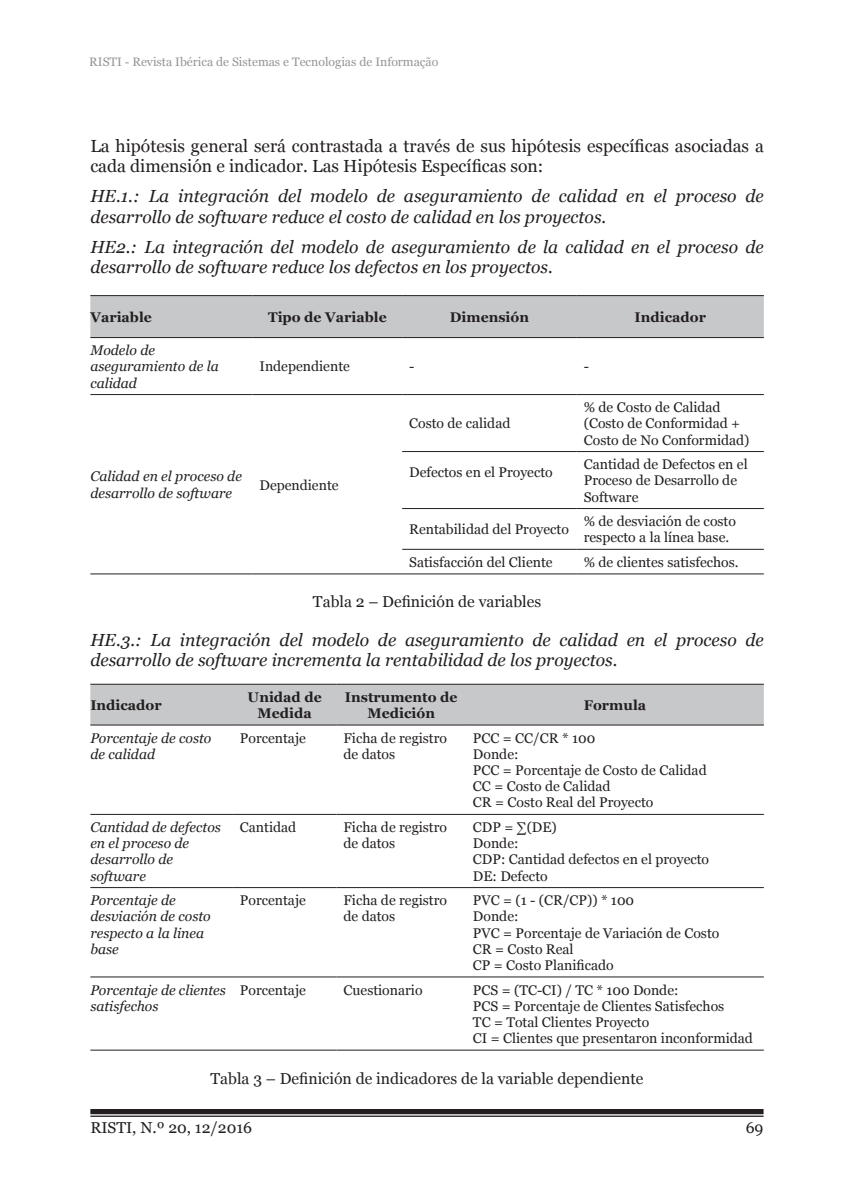
<style>
.page{position:relative;width:844px;height:1191px;background:#fff}
.page>*{position:absolute;margin:0;border:0;box-sizing:border-box;transform-origin:0 0}
.txt{font:italic 17.5px/20.1px "Georgia";color:#231f20}
.txt-2{font:17.5px/20.1px "Georgia";color:#231f20}
.legned{font:15.75px "Georgia";color:#231f20}
.tb{font:14px/16.1px "Georgia";color:#231f20}
.tb-2{font:italic 14px/16.1px "Georgia";color:#231f20}
.tb-3{font:700 14px/16.1px "Georgia";color:#231f20;text-align:center}
.t1{font:12.25px "Georgia";color:#939598}
</style>
<div class="page">
<div style="left:90px;top:1109px;width:673px;height:5px;background:#231f20"></div>
<hr style="left:90px;top:1115px;width:673px;height:1px;background:#231f20">
<div style="left:90px;top:296px;width:673px;height:41px;background:#c7c8ca"></div>
<hr style="left:90px;top:295px;width:162px;height:1px;background:#231f20">
<hr style="left:252px;top:295px;width:150px;height:1px;background:#231f20">
<hr style="left:402px;top:295px;width:174px;height:1px;background:#231f20">
<hr style="left:576px;top:295px;width:187px;height:1px;background:#231f20">
<hr style="left:90px;top:337px;width:162px;height:1px;background:#231f20">
<hr style="left:252px;top:337px;width:150px;height:1px;background:#231f20">
<hr style="left:402px;top:337px;width:174px;height:1px;background:#231f20">
<hr style="left:576px;top:337px;width:187px;height:1px;background:#231f20">
<hr style="left:90px;top:394px;width:162px;height:1px;background:#231f20">
<hr style="left:252px;top:394px;width:150px;height:1px;background:#231f20">
<hr style="left:90px;top:573px;width:162px;height:1px;background:#231f20">
<hr style="left:252px;top:573px;width:150px;height:1px;background:#231f20">
<hr style="left:402px;top:394px;width:174px;height:1px;background:#231f20">
<hr style="left:576px;top:394px;width:187px;height:1px;background:#231f20">
<hr style="left:402px;top:451px;width:174px;height:1px;background:#231f20">
<hr style="left:576px;top:451px;width:187px;height:1px;background:#231f20">
<hr style="left:402px;top:508px;width:174px;height:1px;background:#231f20">
<hr style="left:576px;top:508px;width:187px;height:1px;background:#231f20">
<hr style="left:402px;top:549px;width:174px;height:1px;background:#231f20">
<hr style="left:576px;top:549px;width:187px;height:1px;background:#231f20">
<hr style="left:402px;top:573px;width:174px;height:1px;background:#231f20">
<hr style="left:576px;top:573px;width:187px;height:1px;background:#231f20">
<div style="left:90px;top:685px;width:673px;height:39px;background:#c7c8ca"></div>
<hr style="left:90px;top:684px;width:143px;height:1px;background:#231f20">
<hr style="left:233px;top:684px;width:103px;height:1px;background:#231f20">
<hr style="left:336px;top:684px;width:130px;height:1px;background:#231f20">
<hr style="left:466px;top:684px;width:297px;height:1px;background:#231f20">
<hr style="left:90px;top:724px;width:143px;height:1px;background:#231f20">
<hr style="left:233px;top:724px;width:103px;height:1px;background:#231f20">
<hr style="left:336px;top:724px;width:130px;height:1px;background:#231f20">
<hr style="left:466px;top:724px;width:297px;height:1px;background:#231f20">
<hr style="left:90px;top:814px;width:143px;height:1px;background:#231f20">
<hr style="left:233px;top:814px;width:103px;height:1px;background:#231f20">
<hr style="left:336px;top:814px;width:130px;height:1px;background:#231f20">
<hr style="left:466px;top:814px;width:297px;height:1px;background:#231f20">
<hr style="left:90px;top:887px;width:143px;height:1px;background:#231f20">
<hr style="left:233px;top:887px;width:103px;height:1px;background:#231f20">
<hr style="left:336px;top:887px;width:130px;height:1px;background:#231f20">
<hr style="left:466px;top:887px;width:297px;height:1px;background:#231f20">
<hr style="left:90px;top:976px;width:143px;height:1px;background:#231f20">
<hr style="left:233px;top:976px;width:103px;height:1px;background:#231f20">
<hr style="left:336px;top:976px;width:130px;height:1px;background:#231f20">
<hr style="left:466px;top:976px;width:297px;height:1px;background:#231f20">
<hr style="left:90px;top:1049px;width:143px;height:1px;background:#231f20">
<hr style="left:233px;top:1049px;width:103px;height:1px;background:#231f20">
<hr style="left:336px;top:1049px;width:130px;height:1px;background:#231f20">
<hr style="left:466px;top:1049px;width:297px;height:1px;background:#231f20">
<p class="t1" style="left:89px;top:54px;width:350px">RISTI - Revista Ibérica de Sistemas e Tecnologias de Informação</p>
<p class="txt-2" style="left:90px;top:136px;width:674px">La hipótesis general será contrastada a través de sus hipótesis específicas asociadas a cada dimensión e indicador. Las Hipótesis Específicas son:</p>
<p class="txt" style="left:90px;top:186px;width:674px">HE.1.: La integración del modelo de aseguramiento de calidad en el proceso de desarrollo de software reduce el costo de calidad en los proyectos.</p>
<p class="txt" style="left:90px;top:237px;width:674px">HE2.: La integración del modelo de aseguramiento de la calidad en el proceso de desarrollo de software reduce los defectos en los proyectos.</p>
<p class="tb-3" style="left:90px;top:309px;width:63px">Variable</p>
<p class="tb-3" style="left:268px;top:309px;width:120px">Tipo de Variable</p>
<p class="tb-3" style="left:449px;top:309px;width:81px">Dimensión</p>
<p class="tb-3" style="left:634px;top:309px;width:73px">Indicador</p>
<p class="tb-2" style="left:90px;top:342px;width:130px">Modelo de aseguramiento de la calidad</p>
<p class="tb" style="left:259px;top:359px;width:92px">Independiente</p>
<p class="tb" style="left:409px;top:359px;width:7px">-</p>
<p class="tb" style="left:583px;top:359px;width:7px">-</p>
<p class="tb" style="left:409px;top:416px;width:103px">Costo de calidad</p>
<p class="tb" style="left:583px;top:399px;width:167px">% de Costo de Calidad (Costo de Conformidad +<br>Costo de No Conformidad)</p>
<p class="tb" style="left:409px;top:464px;width:145px">Defectos en el Proyecto</p>
<p class="tb" style="left:583px;top:456px;width:165px">Cantidad de Defectos en el<br>Proceso de Desarrollo de<br>Software</p>
<p class="tb" style="left:409px;top:521px;width:161px">Rentabilidad del Proyecto</p>
<p class="tb" style="left:583px;top:513px;width:154px">% de desviación de costo respecto a la línea base.</p>
<p class="tb" style="left:409px;top:554px;width:145px">Satisfacción del Cliente</p>
<p class="tb" style="left:583px;top:554px;width:156px">% de clientes satisfechos.</p>
<p class="legned" style="left:313px;top:592px;width:230px">Tabla 2 – Definición de variables</p>
<p class="tb-2" style="left:90px;top:469px;width:153px">Calidad en el proceso de desarrollo de software</p>
<p class="tb" style="left:259px;top:477px;width:81px">Dependiente</p>
<p class="txt" style="left:90px;top:630px;width:674px">HE.3.: La integración del modelo de aseguramiento de calidad en el proceso de desarrollo de software incrementa la rentabilidad de los proyectos.</p>
<p class="tb-3" style="left:90px;top:697px;width:73px">Indicador</p>
<p class="tb-3" style="left:247px;top:689px;width:76px">Unidad de<br>Medida</p>
<p class="tb-3" style="left:345px;top:689px;width:114px">Instrumento de<br>Medición</p>
<p class="tb-3" style="left:583px;top:697px;width:64px">Formula</p>
<p class="tb-2" style="left:90px;top:730px;width:122px">Porcentaje de costo de calidad</p>
<p class="tb" style="left:240px;top:730px;width:67px">Porcentaje</p>
<p class="tb" style="left:343px;top:730px;width:105px">Ficha de registro de datos</p>
<p class="tb" style="left:473px;top:730px;width:124px">PCC = CC/CR * 100</p>
<p class="tb" style="left:473px;top:746px;width:47px">Donde:</p>
<p class="tb" style="left:473px;top:762px;width:235px">PCC = Porcentaje de Costo de Calidad</p>
<p class="tb" style="left:473px;top:778px;width:139px">CC = Costo de Calidad</p>
<p class="tb" style="left:473px;top:795px;width:182px">CR = Costo Real del Proyecto</p>
<p class="tb-2" style="left:90px;top:819px;width:132px">Cantidad de defectos en el proceso de desarrollo de software</p>
<p class="tb" style="left:240px;top:819px;width:58px">Cantidad</p>
<p class="tb" style="left:343px;top:819px;width:105px">Ficha de registro de datos</p>
<p class="tb" style="left:473px;top:819px;width:85px">CDP = ∑(DE)</p>
<p class="tb" style="left:473px;top:835px;width:47px">Donde:</p>
<p class="tb" style="left:473px;top:851px;width:237px">CDP: Cantidad defectos en el proyecto</p>
<p class="tb" style="left:473px;top:868px;width:76px">DE: Defecto</p>
<p class="tb-2" style="left:90px;top:892px;width:122px">Porcentaje de desviación de costo respecto a la linea base</p>
<p class="tb" style="left:240px;top:892px;width:67px">Porcentaje</p>
<p class="tb" style="left:343px;top:892px;width:105px">Ficha de registro de datos</p>
<p class="tb" style="left:473px;top:892px;width:163px">PVC = (1 - (CR/CP)) * 100</p>
<p class="tb" style="left:473px;top:908px;width:47px">Donde:</p>
<p class="tb" style="left:473px;top:925px;width:248px">PVC = Porcentaje de Variación de Costo</p>
<p class="tb" style="left:473px;top:941px;width:102px">CR = Costo Real</p>
<p class="tb" style="left:473px;top:957px;width:142px">CP = Costo Planificado</p>
<p class="tb-2" style="left:90px;top:981px;width:137px">Porcentaje de clientes satisfechos</p>
<p class="tb" style="left:240px;top:982px;width:67px">Porcentaje</p>
<p class="tb" style="left:343px;top:982px;width:81px">Cuestionario</p>
<p class="tb" style="left:473px;top:982px;width:207px">PCS = (TC-CI) / TC * 100 Donde:</p>
<p class="tb" style="left:473px;top:998px;width:253px">PCS = Porcentaje de Clientes Satisfechos</p>
<p class="tb" style="left:473px;top:1014px;width:178px">TC = Total Clientes Proyecto</p>
<p class="tb" style="left:473px;top:1030px;width:281px">CI = Clientes que presentaron inconformidad</p>
<p class="legned" style="left:210px;top:1069px;width:434px">Tabla 3 – Definición de indicadores de la variable dependiente</p>
<p class="legned" style="left:90px;top:1117px;width:163px">RISTI, N.º 20, 12/2016</p>
<p class="legned" style="left:745px;top:1118px;width:19px">69</p>
</div>
